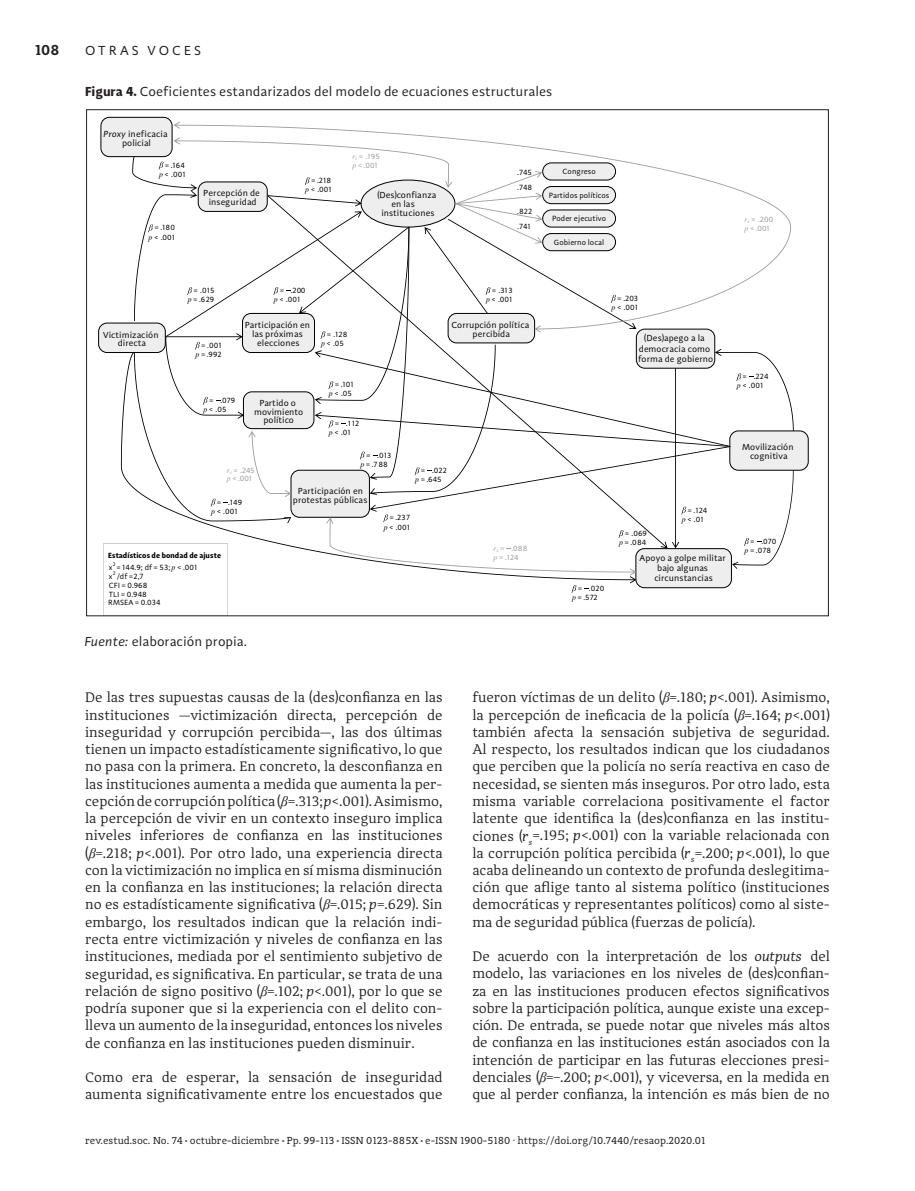
<style>
.page{position:relative;width:915px;height:1191px;background:#fff}
.page>*{position:absolute;margin:0;border:0;box-sizing:border-box;transform-origin:0 0}
.t1{font:600 15px "Adagio Slab";color:#231f20}
.t2{font:14.25px/17.2px "Adagio Serif";color:#231f20;text-align:justify}
.t3{font:13.5px "Adagio Sans";color:#231f20}
.t4{font:13.5px "Adagio Sans";letter-spacing:.22em;color:#231f20}
.t5{font:10.5px "Adagio Slab";color:#231f20}
.t6{font:9px/8.9px "Adagio Sans";letter-spacing:.005em;color:#000001;text-align:center}
.t7{font:7.8px/9.1px "Adagio Sans";letter-spacing:.015em;color:#000001}
.t8{font:7.8px/8.9px "Adagio Sans";color:#9a9d9e}
.t9{font:700 7.8px "Adagio Sans";letter-spacing:.01em;color:#000001}
.t10{font:5.25px "Adagio Sans";color:#000001}
.s1{font-weight:700}
.s2{font-style:italic}
.s3{font-family:"Times";font-style:italic}
.s4{font-family:"Times New Roman";font-style:italic}
</style>
<div class="page">
<div style="left:635px;top:548px;width:96px;height:40px;background:#edeeed;border-radius:9px"></div>
<div style="left:635px;top:548px;width:96px;height:40px;border:1px solid #000001;border-radius:9px"></div>
<div style="left:99px;top:323px;width:66px;height:29px;background:#edeeed;border-radius:9px"></div>
<div style="left:98px;top:323px;width:67px;height:30px;border:1px solid #000001;border-radius:9px"></div>
<svg style="left:121px;top:352px;width:515px;height:231px"></svg>
<div style="left:101px;top:117px;width:71px;height:40px;background:#edeeed;border-radius:9px"></div>
<div style="left:101px;top:117px;width:71px;height:40px;border:1px solid #000001;border-radius:9px"></div>
<img style="left:103px;top:544px;width:131px;height:70px">
<div style="left:729px;top:431px;width:79px;height:39px;background:#edeeed;border-radius:9px"></div>
<div style="left:729px;top:430px;width:79px;height:40px;border:1px solid #000001;border-radius:9px"></div>
<svg style="left:571px;top:585px;width:5px;height:8px"></svg>
<svg style="left:132px;top:137px;width:661px;height:438px"></svg>
<svg style="left:267px;top:195px;width:400px;height:353px"></svg>
<p class="t1" style="left:35px;top:40px;width:26px">108</p>
<p class="t4" style="left:85px;top:42px;width:118px">OTRAS VOCES</p>
<p class="t3" style="left:85px;top:83px;width:468px"><span class="s1">Figura 4.</span> Coeficientes estandarizados del modelo de ecuaciones estructurales</p>
<p class="t6" style="left:104px;top:129px;width:65px"><span class="s2">Proxy</span> ineficacia policial</p>
<p class="t7" style="left:159px;top:160px;width:28px;text-align:right">= .164<br><span class="s3">p</span> &lt; .001</p>
<p class="t7" style="left:149px;top:223px;width:28px;text-align:right">= .180<br><span class="s3">p</span> &lt; .001</p>
<p class="t6" style="left:203px;top:189px;width:58px">Percepción de inseguridad</p>
<p class="t7" style="left:305px;top:176px;width:28px;text-align:right">= .218<br><span class="s3">p</span> &lt; .001</p>
<p class="t7" style="left:188px;top:286px;width:28px;text-align:right">= .015<br><span class="s3">p</span> = .629</p>
<p class="t7" style="left:274px;top:286px;width:33px;text-indent:6px">= .200 <span class="s3">p</span> &lt; .001</p>
<p class="t8" style="left:352px;top:152px;width:29px"><span class="s3">r</span><sub>s</sub> = .195 <span class="s3">p</span> &lt; .001</p>
<p class="t6" style="left:377px;top:190px;width:61px">(Des)confianza</p>
<p class="t6" style="left:391px;top:199px;width:25px">en las</p>
<p class="t6" style="left:381px;top:208px;width:55px">instituciones</p>
<p class="t7" style="left:562px;top:167px;width:35px">Congreso</p>
<p class="t7" style="left:517px;top:164px;width:17px;line-height:15.6px">.745 .748</p>
<p class="t7" style="left:517px;top:203px;width:17px;line-height:15.8px">.822 .741</p>
<p class="t8" style="left:744px;top:215px;width:30px"><span class="s3">r</span><sub>s</sub> = .200 <span class="s3">p</span> &lt; .001</p>
<p class="t7" style="left:548px;top:190px;width:62px">Partidos políticos</p>
<p class="t7" style="left:552px;top:214px;width:56px">Poder ejecutivo</p>
<p class="t7" style="left:553px;top:238px;width:52px">Gobierno local</p>
<p class="t7" style="left:486px;top:286px;width:28px;text-align:right">= .313<br><span class="s3">p</span> &lt; .001</p>
<p class="t7" style="left:611px;top:294px;width:28px;text-align:right">= .203<br><span class="s3">p</span> &lt; .001</p>
<p class="t6" style="left:451px;top:320px;width:79px">Corrupción política</p>
<p class="t6" style="left:245px;top:321px;width:67px">Participación en las próximas elecciones</p>
<p class="t6" style="left:103px;top:330px;width:57px">Victimización</p>
<p class="t6" style="left:472px;top:329px;width:39px">percibida</p>
<p class="t6" style="left:118px;top:339px;width:30px">directa</p>
<p class="t7" style="left:321px;top:330px;width:28px;text-indent:6px">= .128 <span class="s3">p</span> &lt; .05</p>
<p class="t7" style="left:195px;top:341px;width:28px;text-align:right">= .001<br><span class="s3">p</span> = .992</p>
<p class="t7" style="left:203px;top:396px;width:33px;text-indent:6px">= .079 <span class="s3">p</span> &lt; .05</p>
<p class="t7" style="left:329px;top:380px;width:26px;text-align:right">= .101<br><span class="s3">p</span> &lt; .05</p>
<p class="t6" style="left:254px;top:398px;width:51px">Partido o movimiento político</p>
<p class="t7" style="left:329px;top:419px;width:32px;text-indent:6px">= .112 <span class="s3">p</span> &lt; .01</p>
<p class="t8" style="left:227px;top:465px;width:29px"><span class="s3">r</span><sub>s</sub> = .245 <span class="s3">p</span> &lt; .001</p>
<p class="t7" style="left:211px;top:497px;width:32px;text-indent:6px">= .149 <span class="s3">p</span> &lt; .001</p>
<p class="t7" style="left:360px;top:450px;width:32px;text-indent:6px">= .013 <span class="s3">p</span> = .788</p>
<p class="t6" style="left:293px;top:486px;width:76px">Participación en protestas públicas</p>
<p class="t7" style="left:415px;top:466px;width:33px;text-indent:6px">= .022 <span class="s3">p</span> = .645</p>
<p class="t7" style="left:383px;top:513px;width:28px;text-align:right">= .237<br><span class="s3">p</span> &lt; .001</p>
<p class="t8" style="left:493px;top:544px;width:35px"><span class="s3">r</span><sub>s</sub> = .088</p>
<p class="t9" style="left:108px;top:550px;width:114px">Estadísticos de bondad de ajuste</p>
<p class="t8" style="left:493px;top:553px;width:27px"><span class="s3">p</span> = .124</p>
<p class="t7" style="left:109px;top:562px;width:5px">x</p>
<p class="t10" style="left:113px;top:561px;width:4px">2</p>
<p class="t7" style="left:117px;top:562px;width:82px">= 144.9 ; df = 53; <span class="s3">p</span> &lt; .001</p>
<p class="t10" style="left:113px;top:570px;width:4px">2</p>
<p class="t7" style="left:108px;top:571px;width:54px;text-indent:8px">/df =2,7<br>CFI = 0.968<br>TLI = 0.948<br>RMSEA = 0.034</p>
<p class="t7" style="left:109px;top:571px;width:5px">x</p>
<p class="t3" style="left:85px;top:633px;width:163px"><span class="s2">Fuente:</span> elaboración propia.</p>
<p class="t6" style="left:637px;top:333px;width:76px;line-height:10.4px">(Des)apego a la democracia como forma de gobierno</p>
<p class="t7" style="left:736px;top:372px;width:33px;text-indent:6px">= .224 <span class="s3">p</span> &lt; .001</p>
<p class="t6" style="left:742px;top:443px;width:53px">Movilización cognitiva</p>
<p class="t7" style="left:572px;top:584px;width:34px;text-indent:6px">= .020 <span class="s3">p</span> = .572</p>
<p class="t7" style="left:619px;top:529px;width:29px;text-align:right">= .069<br><span class="s3">p</span> = .084</p>
<p class="t7" style="left:681px;top:505px;width:27px;text-indent:6px">= .124 <span class="s3">p</span> &lt; .01</p>
<p class="t6" style="left:639px;top:552px;width:88px;line-height:10.4px">Apoyo a golpe militar bajo algunas circunstancias</p>
<p class="t7" style="left:744px;top:537px;width:33px;text-indent:6px">= .070 <span class="s3">p</span> = .078</p>
<p class="t2" style="left:85px;top:689px;width:359px">De las tres supuestas causas de la (des)confianza en las instituciones —victimización directa, percepción de inseguridad y corrupción percibida—, las dos últimas tienen un impacto estadísticamente significativo, lo que no pasa con la primera. En concreto, la desconfianza en las instituciones aumenta a medida que aumenta la per&shy;cepción de corrupción política (<span class="s4">β</span>=.313; <span class="s2">p</span>&lt;.001). Asimismo, la percepción de vivir en un contexto inseguro implica niveles inferiores de confianza en las instituciones (<span class="s4">β</span>=.218; <span class="s2">p</span>&lt;.001). Por otro lado, una experiencia directa con la victimización no implica en sí misma disminución en la confianza en las instituciones; la relación directa no es estadísticamente significativa (<span class="s4">β</span>=.015; <span class="s2">p</span>=.629). Sin embargo, los resultados indican que la relación indi&shy;recta entre victimización y niveles de confianza en las instituciones, mediada por el sentimiento subjetivo de seguridad, es significativa. En particular, se trata de una relación de signo positivo (<span class="s4">β</span>=.102; <span class="s2">p</span>&lt;.001), por lo que se podría suponer que si la experiencia con el delito con&shy;lleva un aumento de la inseguridad, entonces los niveles de confianza en las instituciones pueden disminuir.</p>
<p class="t2" style="left:85px;top:1068px;width:359px">Como era de esperar, la sensación de inseguridad aumenta significativamente entre los encuestados que</p>
<p class="t2" style="left:472px;top:689px;width:359px">fueron víctimas de un delito (<span class="s4">β</span>=.180; <span class="s2">p</span>&lt;.001). Asimismo, la percepción de ineficacia de la policía (<span class="s4">β</span>=.164; <span class="s2">p</span>&lt;.001) también afecta la sensación subjetiva de seguridad.<br>Al respecto, los resultados indican que los ciudadanos que perciben que la policía no sería reactiva en caso de necesidad, se sienten más inseguros. Por otro lado, esta misma variable correlaciona positivamente el factor latente que identifica la (des)confianza en las institu&shy;ciones (<span class="s2">r</span><sub>s</sub>=.195; <span class="s2">p</span>&lt;.001) con la variable relacionada con la corrupción política percibida (<span class="s2">r</span><sub>s</sub>=.200; <span class="s2">p</span>&lt;.001), lo que acaba delineando un contexto de profunda deslegitima&shy;ción que aflige tanto al sistema político (instituciones democráticas y representantes políticos) como al siste&shy;ma de seguridad pública (fuerzas de policía).</p>
<p class="t2" style="left:472px;top:948px;width:359px">De acuerdo con la interpretación de los <span class="s2">outputs</span> del modelo, las variaciones en los niveles de (des)confian&shy;za en las instituciones producen efectos significativos sobre la participación política, aunque existe una excep&shy;ción. De entrada, se puede notar que niveles más altos de confianza en las instituciones están asociados con la intención de participar en las futuras elecciones presi&shy;denciales (<span class="s4">β</span>=−.200; <span class="s2">p</span>&lt;.001), y viceversa, en la medida en que al perder confianza, la intención es más bien de no</p>
<p class="t5" style="left:85px;top:1133px;width:621px">rev.estud.soc. No. 74 • octubre-diciembre • Pp. 99-113 • ISSN 0123-885X • e-ISSN 1900-5180 · https://doi.org/10.7440/resaop.2020.01</p>
</div>
